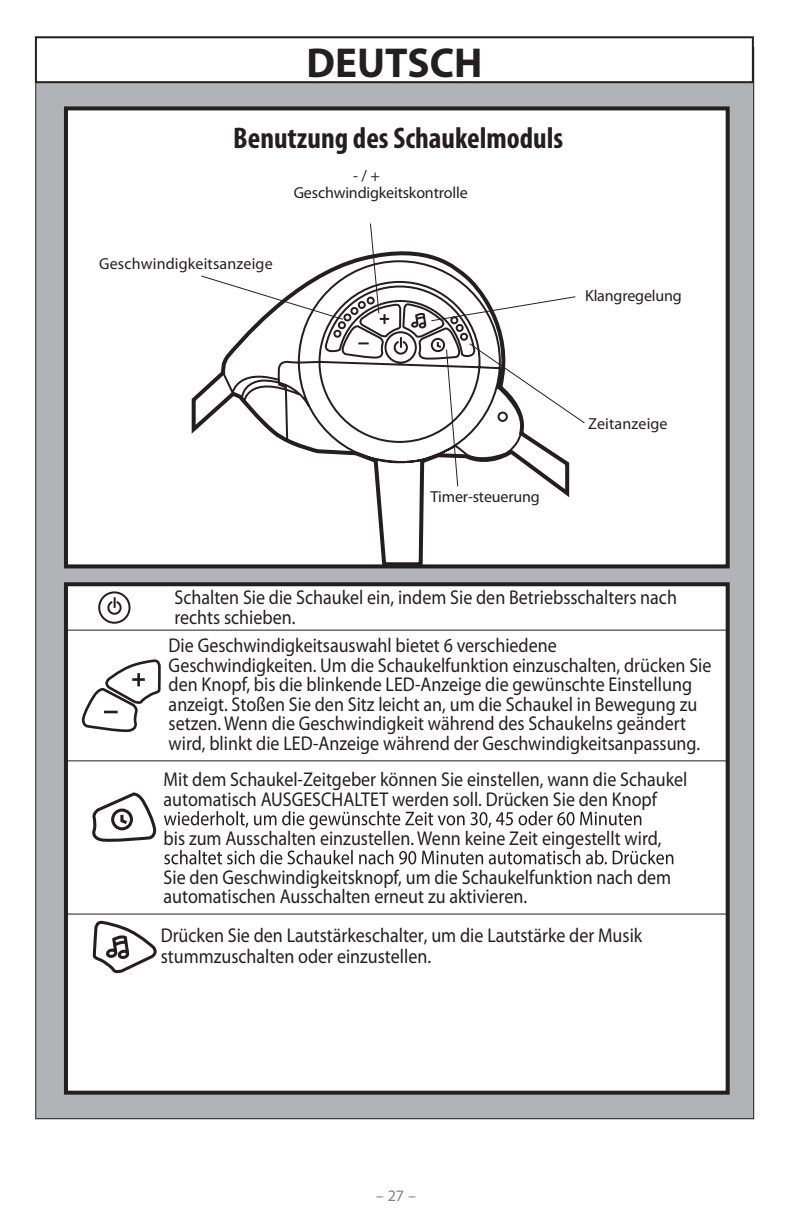
<style>
.page{position:relative;width:792px;height:1224px;background:#fff}
.page>*{position:absolute;margin:0;border:0;box-sizing:border-box;transform-origin:0 0}
.t1{font:700 42px "Myriad Pro";color:#231f20}
.t2{font:700 condensed 30px "Myriad Pro";color:#231f20}
.t3{font:20px/19.6px "Myriad Pro";color:#231f20;scale:.9 1}
.t4{font:16px/16.8px "Myriad Pro";letter-spacing:-.01em;color:#231f20}
.t5{font:16px "Myriad Pro";letter-spacing:.01em;color:#231f20}
.t6{font:16px "Myriad Pro";color:#808285}
</style>
<div class="page">
<div style="left:36px;top:47px;width:718px;height:1072px;background:#b2b3b7"></div>
<div style="left:66px;top:108px;width:662px;height:458px;background:#fff"></div>
<div style="left:64px;top:106px;width:666px;height:462px;border:4px solid #231f20"></div>
<div style="left:66px;top:584px;width:662px;height:509px;background:#fff"></div>
<div style="left:64px;top:582px;width:666px;height:513px;border:4px solid #231f20"></div>
<hr style="left:65px;top:630px;width:662px;height:1px;background:#231f20">
<hr style="left:65px;top:760px;width:662px;height:1px;background:#231f20">
<hr style="left:65px;top:914px;width:662px;height:1px;background:#231f20">
<svg style="left:164px;top:811px;width:477px;height:18px"></svg>
<svg style="left:164px;top:850px;width:509px;height:14px"></svg>
<svg style="left:98px;top:591px;width:33px;height:33px"></svg>
<svg style="left:81px;top:659px;width:80px;height:74px"></svg>
<svg style="left:92px;top:792px;width:63px;height:50px"></svg>
<svg style="left:92px;top:921px;width:65px;height:53px"></svg>
<svg style="left:370px;top:223px;width:3px;height:14px"></svg>
<svg style="left:188px;top:237px;width:383px;height:331px"></svg>
<svg style="left:221px;top:259px;width:303px;height:328px"></svg>
<div style="left:36px;top:37px;width:717px;height:45px;background:#fff"></div>
<div style="left:35px;top:36px;width:719px;height:47px;border:2px solid #231f20"></div>
<svg style="left:430px;top:296px;width:146px;height:26px"></svg>
<p class="t1" style="left:307px;top:39px;width:178px">DEUTSCH</p>
<p class="t2" style="left:233px;top:121px;width:332px">Benutzung des Schaukelmoduls</p>
<p class="t4" style="left:294px;top:168px;width:175px;text-indent:59px">- / +<br>Geschwindigkeitskontrolle</p>
<p class="t5" style="left:99px;top:255px;width:175px">Geschwindigkeitsanzeige</p>
<p class="t4" style="left:431px;top:489px;width:111px">Timer-steuerung</p>
<p class="t4" style="left:585px;top:288px;width:98px">Klangregelung</p>
<p class="t5" style="left:588px;top:415px;width:81px">Zeitanzeige</p>
<p class="t3" style="left:174px;top:588px;width:560px">Schalten Sie die Schaukel ein, indem Sie den Betriebsschalters nach rechts schieben.</p>
<p class="t3" style="left:169px;top:636px;width:605px">Die Geschwindigkeitsauswahl bietet 6 verschiedene<br>Geschwindigkeiten. Um die Schaukelfunktion einzuschalten, drücken Sie den Knopf, bis die blinkende LED-Anzeige die gewünschte Einstellung anzeigt. Stoßen Sie den Sitz leicht an, um die Schaukel in Bewegung zu setzen. Wenn die Geschwindigkeit während des Schaukelns geändert wird, blinkt die LED-Anzeige während der Geschwindigkeitsanpassung.</p>
<p class="t3" style="left:164px;top:770px;width:584px">Mit dem Schaukel-Zeitgeber können Sie einstellen, wann die Schaukel automatisch AUSGESCHALTET werden soll. Drücken Sie den Knopf</p>
<p class="t3" style="left:164px;top:819px;width:566px;line-height:39px">bis zum Ausschalten einzustellen. Wenn keine Zeit eingestellt wird,<br>Sie den Geschwindigkeitsknopf, um die Schaukelfunktion nach dem</p>
<p class="t3" style="left:161px;top:878px;width:537px;line-height:38.6px">automatischen Ausschalten erneut zu aktivieren.<br>Drücken Sie den Lautstärkeschalter, um die Lautstärke der Musik</p>
<p class="t3" style="left:161px;top:947px;width:302px">stummzuschalten oder einzustellen.</p>
<p class="t6" style="left:376px;top:1187px;width:42px">– 27 –</p>
</div>
